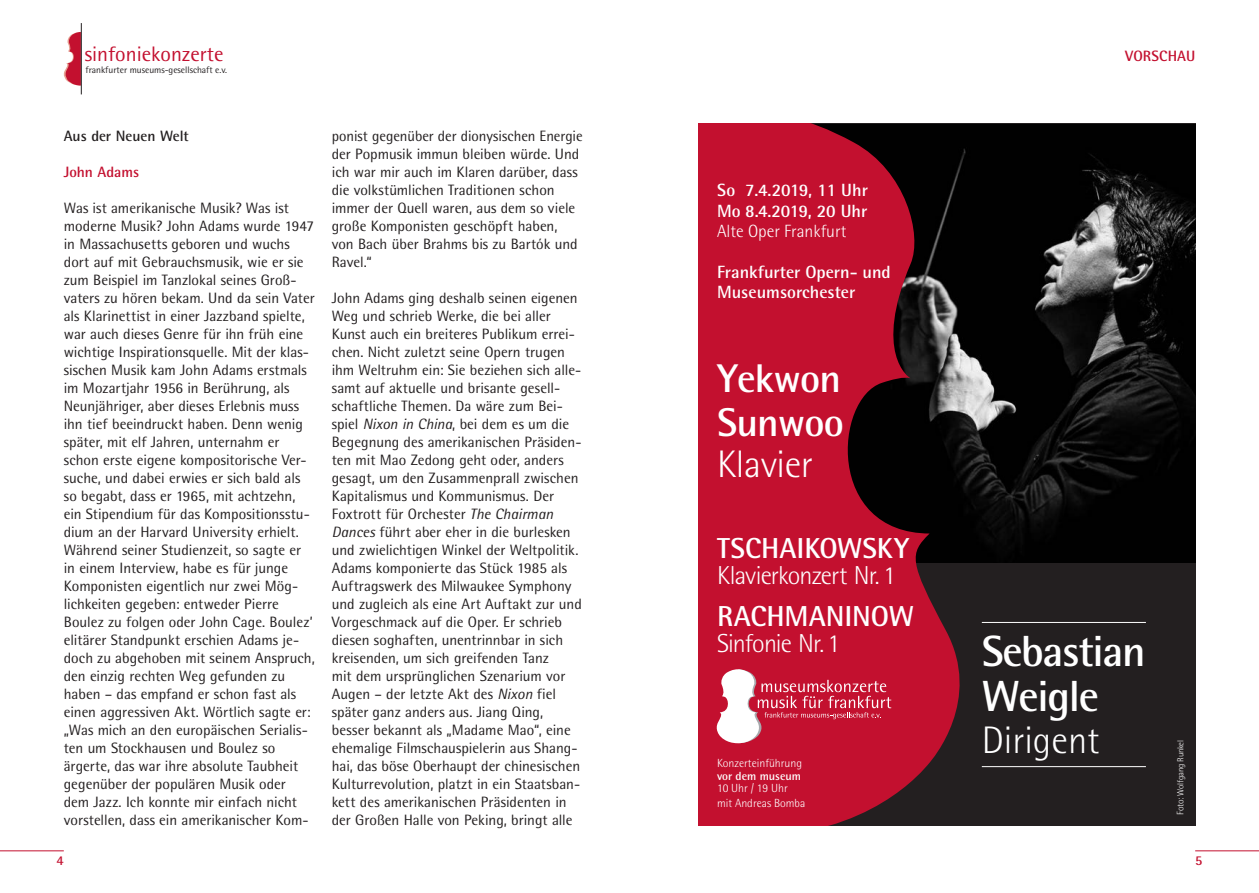
<style>
.page{position:relative;width:1259px;height:893px;background:#fff}
.page>*{position:absolute;margin:0;border:0;box-sizing:border-box;transform-origin:0 0}
.t1{font:700 43.65px/45.2px "Rotis Semi Sans";letter-spacing:-.03em;color:#fff}
.t2{font:700 40.2px/43.7px "Rotis Semi Sans";letter-spacing:-.02em;color:#fff}
.t3{font:300 38.4px "Rotis Semi Sans";color:#fff}
.t4{font:700 28.95px "Rotis Semi Sans";color:#fff}
.t5{font:300 25.95px "Rotis Semi Sans";letter-spacing:-.035em;color:#fff}
.t6{font:21px "Rotis Semi Sans";color:#c3102f}
.t7{font:700 17.7px/20.1px "Rotis Semi Sans";color:#fff}
.t8{font:300 17.7px "Rotis Semi Sans";color:#fff}
.t9{font:15px/18px "Rotis Semi Sans";color:#231f20}
.t10{font:700 15px "Rotis Semi Sans";letter-spacing:.005em;color:#c3102f}
.t11{font:700 15px "Rotis Semi Sans";letter-spacing:-.005em;color:#231f20}
.t12{font:700 13.5px "Rotis Sans Serif";color:#c3102f}
.t13{font:700 13.5px "Rotis Semi Sans";color:#c3102f}
.t14{font:300 11.85px/14.1px "Rotis Semi Sans";color:#fff}
.t15{font:700 11.85px "Rotis Semi Sans";color:#fff}
.t16{font:9.45px "Rotis Semi Sans";color:#231f20}
.t17{font:300 8.85px "Rotis Semi Sans";letter-spacing:-.025em;color:#fff}
.s1{font-style:italic}
.s2{font-size:9.45px}
</style>
<div class="page">
<hr style="left:0;top:850px;width:64px;height:1px;background:#c3102f">
<hr style="left:1195px;top:850px;width:64px;height:1px;background:#c3102f">
<svg style="left:64px;top:32px;width:17px;height:54px"></svg>
<hr style="left:81px;top:23px;width:1px;height:71px;background:#231f20">
<div style="left:698px;top:123px;width:497px;height:702px;background:#231f20"></div>
<img style="left:959px;top:124px;width:236px;height:438px">
<svg style="left:698px;top:123px;width:261px;height:702px;background:#991028"></svg>
<hr style="left:698px;top:123px;width:55px;height:1px;background:#c3102f">
<hr style="left:982px;top:622px;width:164px;height:1px;background:#fff">
<hr style="left:982px;top:766px;width:164px;height:1px;background:#fff">
<svg style="left:717px;top:669px;width:174px;height:74px;background:#d14c63"></svg>
<h3 class="t6" style="left:85px;top:42px;width:140px">sinfoniekonzerte</h3>
<p class="t16" style="left:86px;top:65px;width:143px">frankfurter museums-gesellschaft e.v.</p>
<p class="t11" style="left:64px;top:127px;width:126px">Aus der Neuen Welt</p>
<p class="t10" style="left:64px;top:163px;width:77px">John Adams</p>
<p class="t9" style="left:64px;top:199px;width:252px">Was ist amerikanische Musik? Was ist moderne Musik? John Adams wurde 1947 in Massachusetts geboren und wuchs dort auf mit Gebrauchsmusik, wie er sie zum Beispiel im Tanzlokal seines Groß&shy;vaters zu hören bekam. Und da sein Vater als Klarinettist in einer Jazzband spielte, war auch dieses Genre für ihn früh eine wichtige Inspirationsquelle. Mit der klas&shy;sischen Musik kam John Adams erstmals im Mozartjahr 1956 in Berührung, als Neunjähriger, aber dieses Erlebnis muss ihn tief beeindruckt haben. Denn wenig später, mit elf Jahren, unternahm er schon erste eigene kompositorische Ver&shy;suche, und dabei erwies er sich bald als so begabt, dass er 1965, mit achtzehn, ein Stipendium für das Kompositionsstu&shy;dium an der Harvard University erhielt.<br>Während seiner Studienzeit, so sagte er in einem Interview, habe es für junge Komponisten eigentlich nur zwei Mög&shy;lichkeiten gegeben: entweder Pierre Boulez zu folgen oder John Cage. Boulez’ elitärer Standpunkt erschien Adams je&shy;doch zu abgehoben mit seinem Anspruch, den einzig rechten Weg gefunden zu haben – das empfand er schon fast als einen aggressiven Akt. Wörtlich sagte er: „Was mich an den europäischen Serialis&shy;ten um Stockhausen und Boulez so ärgerte, das war ihre absolute Taubheit gegenüber der populären Musik oder dem Jazz. Ich konnte mir einfach nicht vorstellen, dass ein amerikanischer Kom-</p>
<p class="t9" style="left:332px;top:127px;width:252px">ponist gegenüber der dionysischen Energie der Popmusik immun bleiben würde. Und ich war mir auch im Klaren darüber, dass die volkstümlichen Traditionen schon immer der Quell waren, aus dem so viele große Komponisten geschöpft haben, von Bach über Brahms bis zu Bartók und Ravel.“</p>
<p class="t9" style="left:332px;top:289px;width:252px">John Adams ging deshalb seinen eigenen Weg und schrieb Werke, die bei aller Kunst auch ein breiteres Publikum errei&shy;chen. Nicht zuletzt seine Opern trugen ihm Weltruhm ein: Sie beziehen sich alle&shy;samt auf aktuelle und brisante gesell&shy;schaftliche Themen. Da wäre zum Bei&shy;spiel <span class="s1">Nixon in China</span>, bei dem es um die Begegnung des amerikanischen Präsiden&shy;ten mit Mao Zedong geht oder, anders gesagt, um den Zusammenprall zwischen Kapitalismus und Kommunismus. Der Foxtrott für Orchester <span class="s1">The Chairman Dances</span> führt aber eher in die burlesken und zwielichtigen Winkel der Weltpolitik.<br>Adams komponierte das Stück 1985 als Auftragswerk des Milwaukee Symphony und zugleich als eine Art Auftakt zur und Vorgeschmack auf die Oper. Er schrieb diesen soghaften, unentrinnbar in sich kreisenden, um sich greifenden Tanz<br>mit dem ursprünglichen Szenarium vor Augen – der letzte Akt des <span class="s1">Nixon</span> fiel später ganz anders aus. Jiang Qing, besser bekannt als „Madame Mao“, eine ehemalige Filmschauspielerin aus Shang&shy;hai, das böse Oberhaupt der chinesischen Kulturrevolution, platzt in ein Staatsban&shy;kett des amerikanischen Präsidenten in der Großen Halle von Peking, bringt alle</p>
<p class="t7" style="left:717px;top:180px;width:152px">So 7.4.2019, 11 Uhr<br>Mo 8.4.2019, 20 Uhr</p>
<p class="t8" style="left:717px;top:220px;width:131px">Alte Oper Frankfurt</p>
<p class="t7" style="left:717px;top:262px;width:175px">Frankfurter Opern- und<br>Museumsorchester</p>
<h2 class="t2" style="left:717px;top:356px;width:129px">Yekwon<br>Sunwoo</h2>
<h3 class="t3" style="left:717px;top:442px;width:97px">Klavier</h3>
<h3 class="t4" style="left:717px;top:530px;width:194px">TSCHAIKOWSKY</h3>
<h3 class="t5" style="left:717px;top:560px;width:180px">Klavierkonzert Nr. 1</h3>
<h3 class="t4" style="left:717px;top:599px;width:198px">RACHMANINOW</h3>
<h3 class="t5" style="left:717px;top:629px;width:124px">Sinfonie Nr. 1</h3>
<p class="t14" style="left:717px;top:756px;width:87px">Konzerteinführung</p>
<p class="t15" style="left:717px;top:768px;width:86px">vor dem museum</p>
<p class="t14" style="left:717px;top:781px;width:90px">10 Uhr / 19 Uhr mit Andreas Bomba</p>
<p class="t10" style="left:1125px;top:47px;width:71px">VORSCHAU</p>
<h1 class="t1" style="left:982px;top:627px;width:165px">Sebastian<br>Weigle</h1>
<h3 class="t3" style="left:982px;top:718px;width:119px">Dirigent</h3>
<p class="t17" style="left:1175px;top:815px;width:76px;rotate:-90deg"><span class="s2">Foto:</span> Wolfgang Runkel</p>
<p class="t12" style="left:57px;top:852px;width:9px">4</p>
<p class="t13" style="left:1195px;top:852px;width:9px">5</p>
</div>
